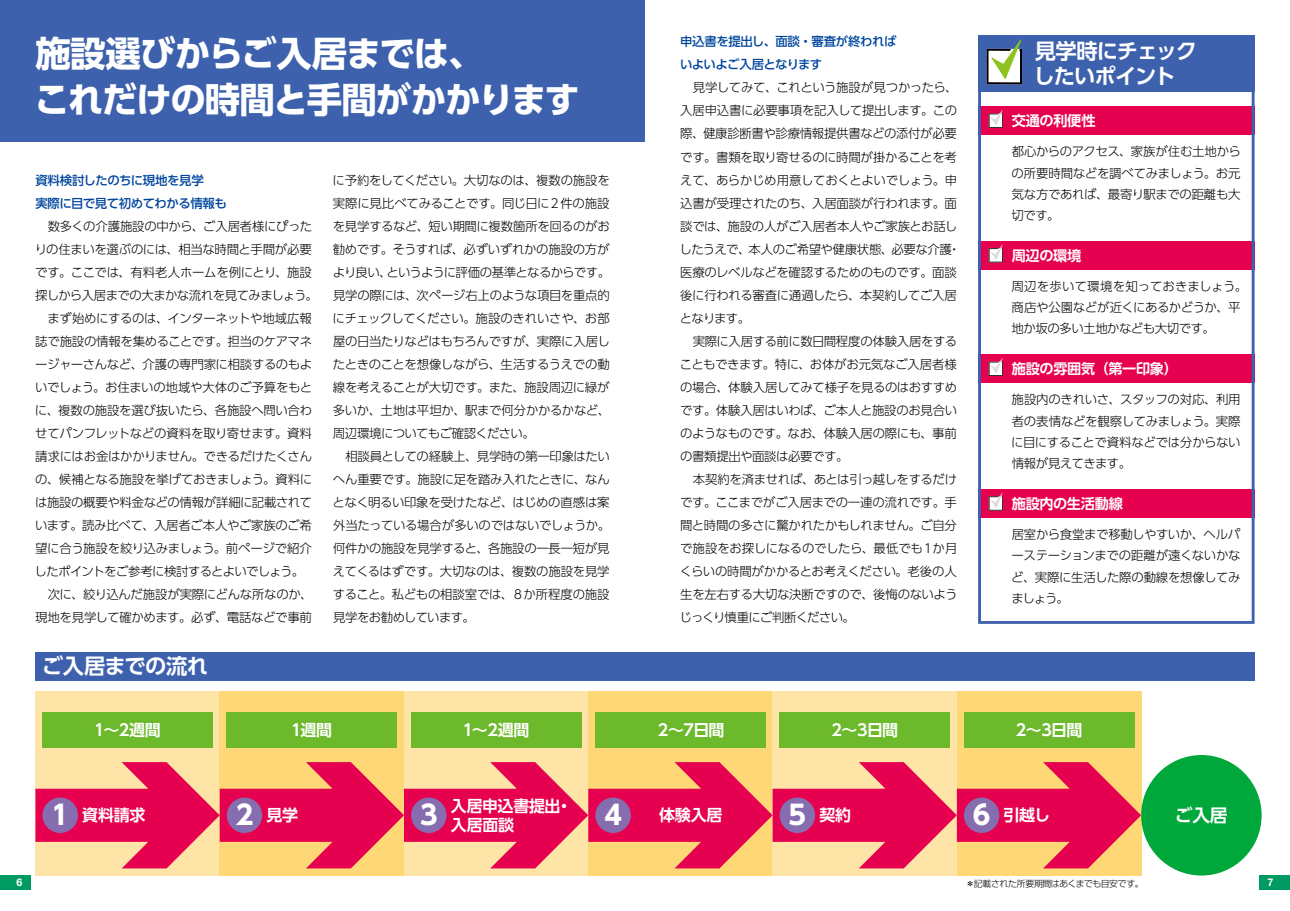
<style>
.page{position:relative;width:1290px;height:911px;background:#fff}
.page>*{position:absolute;margin:0;border:0;box-sizing:border-box;transform-origin:0 0}
.t1{font:700 35.38px/46.1px "UD Shin Go Pro";letter-spacing:-.035em;color:#fff}
.t2{font:700 26.62px "UD Shin Go Pro";color:#fff}
.t3{font:700 21.25px/24.8px "UD Shin Go Pro De";letter-spacing:-.04em;color:#fff}
.t4{font:700 21.25px "UD Shin Go Pro De";letter-spacing:-.02em;color:#fff}
.t5{font:700 17.75px "UD Shin Go Pro De";color:#fff}
.t6{font:700 16px/19.5px "UD Shin Go Pro De";letter-spacing:-.015em;color:#fff}
.t7{font:700 14.12px "UD Shin Go Pro De";letter-spacing:-.02em;color:#fff}
.t8{font:300 12.38px/23px "UD Shin Go Pro";letter-spacing:-.025em;color:#000;text-align:justify}
.t9{font:500 12.38px/23px "UD Shin Go Pro";letter-spacing:-.035em;color:#00469d}
.t10{font:300 12.38px "UD Shin Go Pro";letter-spacing:-.045em;color:#000}
.t11{font:300 12.38px "UD Shin Go Pro";letter-spacing:-.055em;color:#000}
.t12{font:700 10.62px "Helvetica Neue LT Std";color:#fff}
.t13{font:300 8.88px "Shin Go Pro";letter-spacing:-.04em;color:#000}
.s1{font-family:"UD Shin Go Pro";font-size:26.62px}
</style>
<div class="page">
<div style="left:0;top:875px;width:30px;height:14px;background:#009b63"></div>
<div style="left:1260px;top:875px;width:30px;height:14px;background:#009b63"></div>
<div style="left:978px;top:106px;width:276px;height:29px;background:#e50050"></div>
<div style="left:978px;top:241px;width:276px;height:28px;background:#e50050"></div>
<div style="left:978px;top:354px;width:276px;height:29px;background:#e50050"></div>
<div style="left:978px;top:489px;width:276px;height:28px;background:#e50050"></div>
<div style="left:35px;top:691px;width:185px;height:184px;background:#fee4a7"></div>
<div style="left:220px;top:691px;width:184px;height:184px;background:#fed776"></div>
<div style="left:404px;top:691px;width:184px;height:184px;background:#fee4a7"></div>
<div style="left:588px;top:691px;width:184px;height:184px;background:#fed776"></div>
<div style="left:772px;top:691px;width:185px;height:184px;background:#fee4a7"></div>
<div style="left:957px;top:691px;width:184px;height:184px;background:#fed776"></div>
<div style="left:0;top:0;width:645px;height:142px;background:#3d61ad"></div>
<div style="left:35px;top:652px;width:1219px;height:28px;background:#3d61ad"></div>
<div style="left:43px;top:712px;width:170px;height:36px;background:#6cb92b"></div>
<div style="left:227px;top:712px;width:170px;height:36px;background:#6cb92b"></div>
<div style="left:411px;top:712px;width:170px;height:36px;background:#6cb92b"></div>
<div style="left:595px;top:712px;width:170px;height:36px;background:#6cb92b"></div>
<div style="left:780px;top:712px;width:170px;height:36px;background:#6cb92b"></div>
<div style="left:964px;top:712px;width:170px;height:36px;background:#6cb92b"></div>
<div style="left:1141px;top:755px;width:120px;height:120px;background:#00a83b;border-radius:50%"></div>
<svg style="left:35px;top:762px;width:1106px;height:106px"></svg>
<div style="left:43px;top:797px;width:35px;height:36px;background:#856db0;border-radius:50%"></div>
<div style="left:227px;top:797px;width:35px;height:36px;background:#856db0;border-radius:50%"></div>
<div style="left:411px;top:797px;width:35px;height:36px;background:#856db0;border-radius:50%"></div>
<div style="left:595px;top:797px;width:36px;height:36px;background:#856db0;border-radius:50%"></div>
<div style="left:780px;top:797px;width:35px;height:36px;background:#856db0;border-radius:50%"></div>
<div style="left:964px;top:797px;width:35px;height:36px;background:#856db0;border-radius:50%"></div>
<div style="left:978px;top:35px;width:276px;height:589px;border:3px solid #3d61ad"></div>
<div style="left:978px;top:35px;width:276px;height:57px;background:#3d61ad"></div>
<svg style="left:986px;top:40px;width:36px;height:44px"></svg>
<svg style="left:989px;top:110px;width:14px;height:18px"></svg>
<svg style="left:989px;top:244px;width:14px;height:18px"></svg>
<svg style="left:989px;top:358px;width:14px;height:18px"></svg>
<svg style="left:989px;top:493px;width:14px;height:17px"></svg>
<h1 class="t1" style="left:34px;top:29px;width:547px">施設選びからご入居までは、<br>これだけの時間と手間がかかります</h1>
<p class="t9" style="left:35px;top:168px;width:193px">資料検討したのちに現地を見学<br>実際に目で見て初めてわかる情報も</p>
<p class="t8" style="left:48px;top:214px;width:266px">数多くの介護施設の中から、ご入居者様にぴった</p>
<p class="t8" style="left:35px;top:237px;width:279px">りの住まいを選ぶのには、相当な時間と手間が必要</p>
<p class="t8" style="left:35px;top:260px;width:278px">です。ここでは、有料老人ホームを例にとり、施設</p>
<p class="t10" style="left:35px;top:285px;width:284px">探しから入居までの大まかな流れを見てみましょう。</p>
<p class="t8" style="left:47px;top:306px;width:266px">まず始めにするのは、インターネットや地域広報</p>
<p class="t8" style="left:35px;top:329px;width:278px">誌で施設の情報を集めることです。担当のケアマネ</p>
<p class="t8" style="left:35px;top:352px;width:278px">ージャーさんなど、介護の専門家に相談するのもよ</p>
<p class="t8" style="left:35px;top:375px;width:279px">いでしょう。お住まいの地域や大体のご予算をもと</p>
<p class="t8" style="left:35px;top:398px;width:279px">に、複数の施設を選び抜いたら、各施設へ問い合わ</p>
<p class="t8" style="left:35px;top:421px;width:278px">せてパンフレットなどの資料を取り寄せます。資料</p>
<p class="t8" style="left:35px;top:444px;width:278px">請求にはお金はかかりません。できるだけたくさん</p>
<p class="t8" style="left:35px;top:467px;width:279px">の、候補となる施設を挙げておきましょう。資料に</p>
<p class="t8" style="left:35px;top:490px;width:279px">は施設の概要や料金などの情報が詳細に記載されて</p>
<p class="t8" style="left:35px;top:513px;width:278px">います。読み比べて、入居者ご本人やご家族のご希</p>
<p class="t8" style="left:35px;top:536px;width:278px">望に合う施設を絞り込みましょう。前ページで紹介</p>
<p class="t11" style="left:35px;top:561px;width:271px">したポイントをご参考に検討するとよいでしょう。</p>
<p class="t8" style="left:48px;top:582px;width:266px">次に、絞り込んだ施設が実際にどんな所なのか、</p>
<p class="t8" style="left:35px;top:605px;width:278px">現地を見学して確かめます。必ず、電話などで事前</p>
<h3 class="t4" style="left:42px;top:649px;width:168px">ご入居までの流れ</h3>
<p class="t8" style="left:333px;top:168px;width:279px">に予約をしてください。大切なのは、複数の施設を実際に見比べてみることです。同じ日に２件の施設を見学するなど、短い期間に複数箇所を回るのがお勧めです。そうすれば、必ずいずれかの施設の方がより良い、というように評価の基準となるからです。見学の際には、次ページ右上のような項目を重点的にチェックしてください。施設のきれいさや、お部屋の日当たりなどはもちろんですが、実際に入居したときのことを想像しながら、生活するうえでの動線を考えることが大切です。また、施設周辺に緑が多いか、土地は平坦か、駅まで何分かかるかなど、周辺環境についてもご確認ください。</p>
<p class="t8" style="left:333px;top:444px;width:279px;text-indent:13px">相談員としての経験上、見学時の第一印象はたいへん重要です。施設に足を踏み入れたときに、なんとなく明るい印象を受けたなど、はじめの直感は案外当たっている場合が多いのではないでしょうか。何件かの施設を見学すると、各施設の一長一短が見えてくるはずです。大切なのは、複数の施設を見学すること。私どもの相談室では、８か所程度の施設見学をお勧めしています。</p>
<p class="t9" style="left:680px;top:30px;width:218px">申込書を提出し、面談・審査が終わればいよいよご入居となります</p>
<p class="t8" style="left:679px;top:76px;width:282px;text-align:left;text-indent:13px">見学してみて、これという施設が見つかったら、入居申込書に必要事項を記入して提出します。この際、健康診断書や診療情報提供書などの添付が必要です。書類を取り寄せるのに時間が掛かることを考えて、あらかじめ用意しておくとよいでしょう。申込書が受理されたのち、入居面談が行われます。面談では、施設の人がご入居者本人やご家族とお話ししたうえで、本人のご希望や健康状態、必要な介護・医療のレベルなどを確認するためのものです。面談後に行われる審査に通過したら、本契約してご入居となります。</p>
<p class="t8" style="left:680px;top:329px;width:279px;text-indent:13px">実際に入居する前に数日間程度の体験入居をすることもできます。特に、お体がお元気なご入居者様の場合、体験入居してみて様子を見るのはおすすめです。体験入居はいわば、ご本人と施設のお見合いのようなものです。なお、体験入居の際にも、事前の書類提出や面談は必要です。</p>
<p class="t8" style="left:679px;top:467px;width:279px;text-indent:13px">本契約を済ませれば、あとは引っ越しをするだけです。ここまでがご入居までの一連の流れです。手間と時間の多さに驚かれたかもしれません。ご自分で施設をお探しになるのでしたら、最低でも１か月くらいの時間がかかるとお考えください。老後の人生を左右する大切な決断ですので、後悔のないようじっくり慎重にご判断ください。</p>
<h3 class="t3" style="left:1033px;top:38px;width:165px">見学時にチェックしたいポイント</h3>
<p class="t7" style="left:1012px;top:109px;width:85px">交通の利便性</p>
<p class="t8" style="left:1011px;top:140px;width:231px;line-height:21.2px">都心からのアクセス、家族が住む土地からの所要時間などを調べてみましょう。お元気な方であれば、最寄り駅までの距離も大切です。</p>
<p class="t7" style="left:1012px;top:244px;width:71px">周辺の環境</p>
<p class="t8" style="left:1011px;top:275px;width:237px;line-height:21.2px;text-align:left">周辺を歩いて環境を知っておきましょう。商店や公園などが近くにあるかどうか、平地か坂の多い土地かなども大切です。</p>
<p class="t7" style="left:1012px;top:357px;width:168px">施設の雰囲気（第一印象）</p>
<p class="t8" style="left:1011px;top:388px;width:231px;line-height:21.2px">施設内のきれいさ、スタッフの対応、利用者の表情などを観察してみましょう。実際に目にすることで資料などでは分からない情報が見えてきます。</p>
<p class="t7" style="left:1012px;top:492px;width:113px">施設内の生活動線</p>
<p class="t8" style="left:1011px;top:523px;width:231px;line-height:21.2px">居室から食堂まで移動しやすいか、ヘルパーステーションまでの距離が遠くないかなど、実際に生活した際の動線を想像してみましょう。</p>
<p class="t6" style="left:94px;top:720px;width:68px">1〜2週間</p>
<p class="t6" style="left:291px;top:720px;width:42px">1週間</p>
<p class="t6" style="left:463px;top:720px;width:68px">1〜2週間</p>
<p class="t6" style="left:658px;top:720px;width:68px">2〜7日間</p>
<p class="t6" style="left:831px;top:720px;width:68px">2〜3日間</p>
<p class="t6" style="left:1016px;top:720px;width:68px">2〜3日間</p>
<p class="t6" style="left:451px;top:795px;width:123px">入居申込書提出・入居面談</p>
<h2 class="t2" style="left:51px;top:793px;width:19px">1</h2>
<h2 class="t2" style="left:236px;top:793px;width:19px">2</h2>
<h2 class="t2" style="left:420px;top:793px;width:19px">3</h2>
<h2 class="t2" style="left:604px;top:793px;width:19px">4</h2>
<p class="t6" style="left:659px;top:805px;width:65px">体験入居</p>
<p class="t6" style="left:788px;top:805px;width:64px"><span class="s1">5</span> 契約</p>
<p class="t6" style="left:973px;top:805px;width:79px"><span class="s1">6</span> 引越し</p>
<p class="t6" style="left:82px;top:805px;width:65px">資料請求</p>
<p class="t6" style="left:267px;top:805px;width:33px">見学</p>
<h3 class="t5" style="left:1174px;top:801px;width:54px">ご入居</h3>
<p class="t12" style="left:17px;top:875px;width:7px">6</p>
<p class="t12" style="left:1267px;top:875px;width:7px">7</p>
<p class="t13" style="left:966px;top:876px;width:179px">＊記載された所要期間はあくまでも目安です。</p>
</div>
